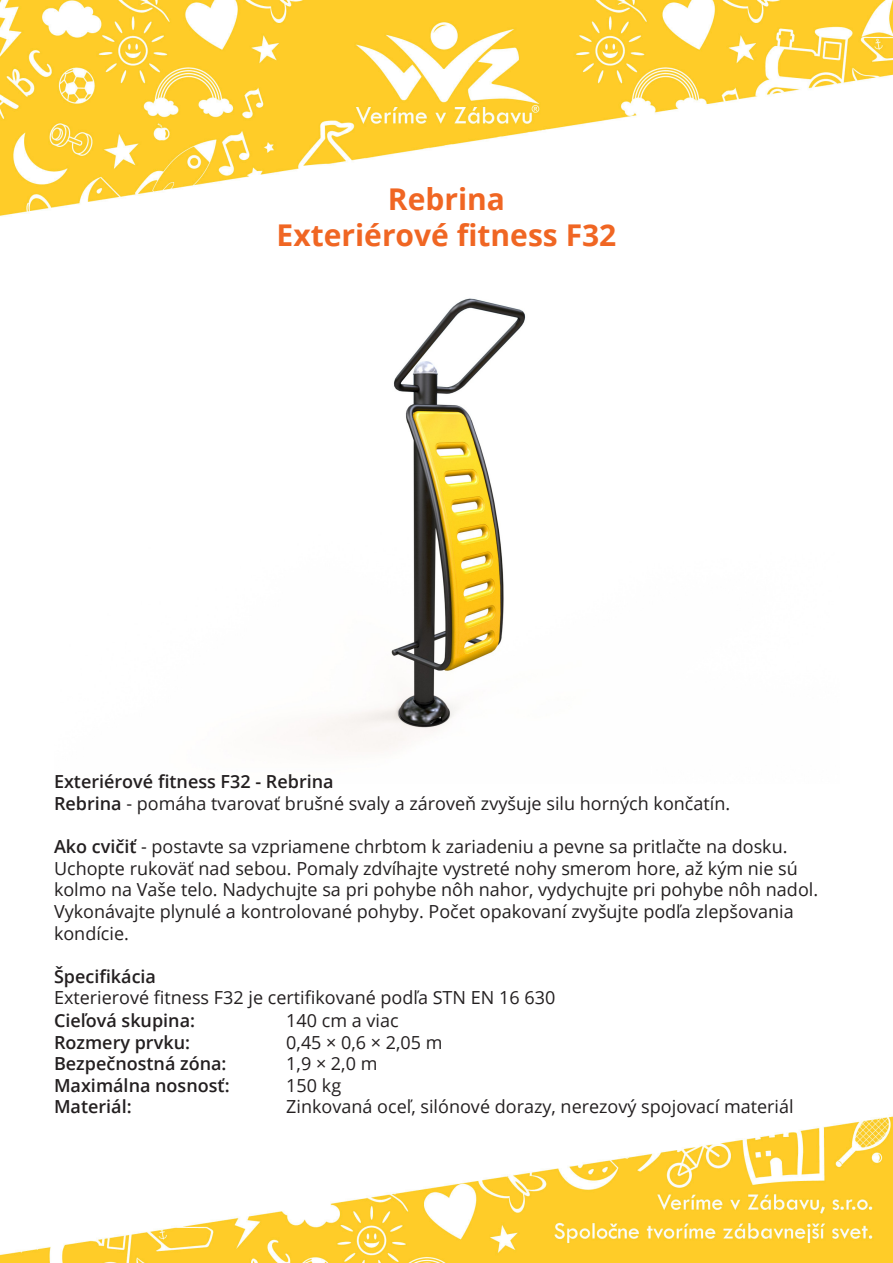
<style>
.page{position:relative;width:893px;height:1263px;background:#fff}
.page>*{position:absolute;margin:0;border:0;box-sizing:border-box;transform-origin:0 0}
.Veľký_Nádpis_-_Oranž{font:700 30px "Open Sans";color:#f06623}
.Text_čierna_12pt{font:18px/21.6px "Open Sans";color:#231f20}
.Malý_nádpis_-_čierna{font:600 18px "Open Sans";color:#231f20}
.Malý_nádpis_-_čierna-2{font:18px "Open Sans";color:#231f20}
.s1{font-weight:600}
</style>
<div class="page">
<img style="left:308px;top:298px;width:218px;height:454px">
<img style="left:0;top:1116px;width:893px;height:147px">
<img style="left:0;top:0;width:893px;height:216px">
<p class="Veľký_Nádpis_-_Oranž" style="left:388px;top:178px;width:119px">Rebrina</p>
<p class="Veľký_Nádpis_-_Oranž" style="left:277px;top:214px;width:341px">Exteriérové fitness F32</p>
<p class="Malý_nádpis_-_čierna" style="left:54px;top:769px;width:281px">Exteriérové fitness F32 - Rebrina</p>
<p class="Malý_nádpis_-_čierna-2" style="left:54px;top:791px;width:678px"><span class="s1">Rebrina</span> - pomáha tvarovať brušné svaly a zároveň zvyšuje silu horných končatín.</p>
<p class="Text_čierna_12pt" style="left:54px;top:835px;width:766px"><span class="s1">Ako cvičiť</span> - postavte sa vzpriamene chrbtom k zariadeniu a pevne sa pritlačte na dosku.<br>Uchopte rukoväť nad sebou. Pomaly zdvíhajte vystreté nohy smerom hore, až kým nie sú kolmo na Vaše telo. Nadychujte sa pri pohybe nôh nahor, vydychujte pri pohybe nôh nadol.<br>Vykonávajte plynulé a kontrolované pohyby. Počet opakovaní zvyšujte podľa zlepšovania kondície.</p>
<p class="Malý_nádpis_-_čierna" style="left:54px;top:964px;width:104px">Špecifi kácia</p>
<p class="Text_čierna_12pt" style="left:54px;top:987px;width:503px">Exterierové fitness F32 je certifikované podľa STN EN 16 630</p>
<p class="Malý_nádpis_-_čierna" style="left:54px;top:1008px;width:143px">Cieľová skupina:</p>
<p class="Malý_nádpis_-_čierna" style="left:54px;top:1030px;width:138px">Rozmery prvku:</p>
<p class="Malý_nádpis_-_čierna" style="left:54px;top:1051px;width:174px">Bezpečnostná zóna:</p>
<p class="Malý_nádpis_-_čierna" style="left:54px;top:1073px;width:177px">Maximálna nosnosť:</p>
<p class="Malý_nádpis_-_čierna" style="left:54px;top:1094px;width:79px">Materiál:</p>
<p class="Text_čierna_12pt" style="left:286px;top:1009px;width:158px">140 cm a viac<br>0,45 × 0,6 × 2,05 m<br>1,9 × 2,0 m<br>150 kg</p>
<p class="Text_čierna_12pt" style="left:286px;top:1096px;width:509px">Zinkovaná oceľ, silónové dorazy, nerezový spojovací materiál</p>
</div>
